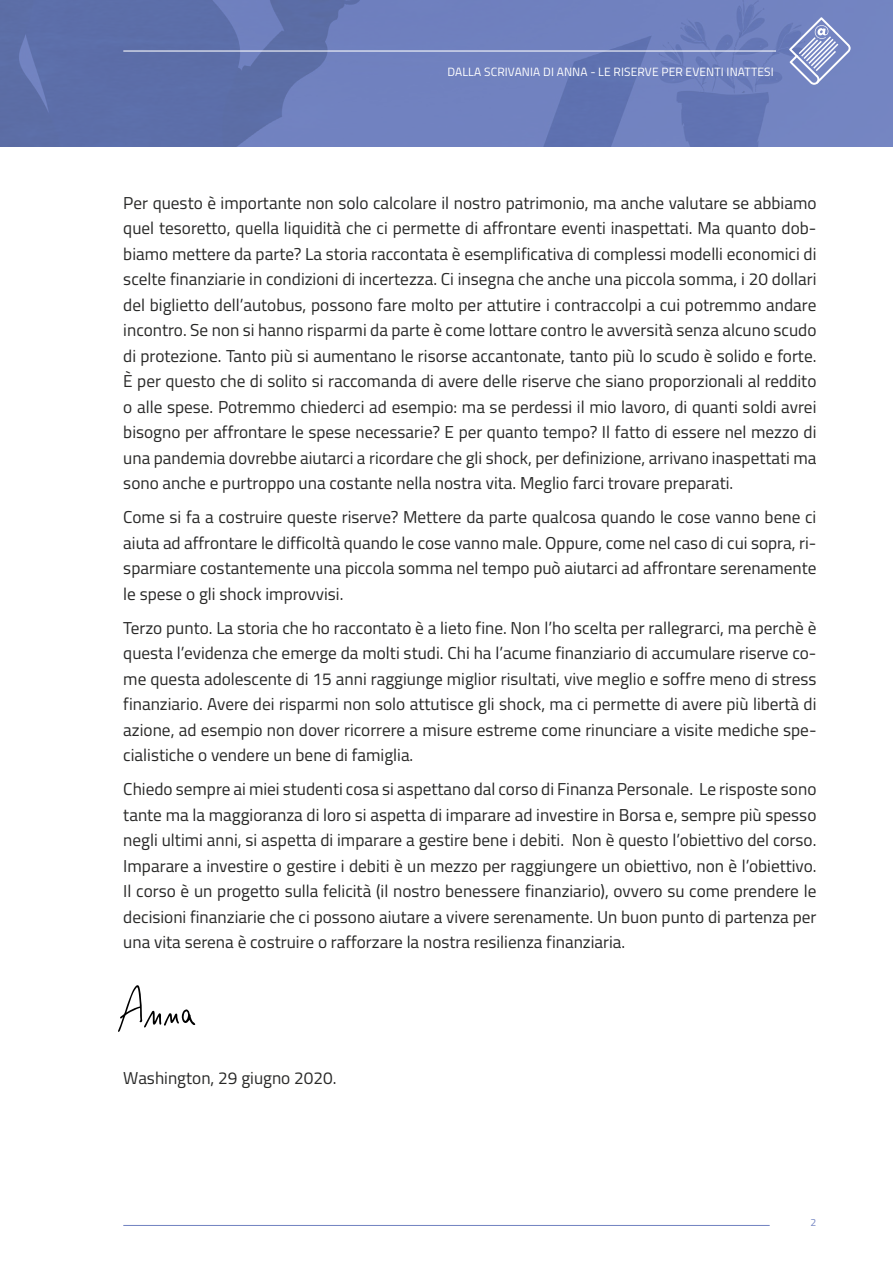
<style>
.page{position:relative;width:893px;height:1263px;background:#fff}
.page>*{position:absolute;margin:0;border:0;box-sizing:border-box;transform-origin:0 0}
.t1{font:17.25px/25.5px "Titillium";color:#282827;text-align:justify}
.t2{font:12px "Titillium";letter-spacing:.01em;color:#fff}
.t3{font:10.5px "Titillium";color:#7687c3}
</style>
<div class="page">
<hr style="left:123px;top:1225px;width:647px;height:1px;background:#7687c3">
<img style="left:0;top:0;width:893px;height:147px">
<svg style="left:789px;top:17px;width:62px;height:68px;background:#8e9bcc"></svg>
<hr style="left:123px;top:50px;width:653px;height:2px;background:#fff">
<svg style="left:118px;top:985px;width:77px;height:47px"></svg>
<p class="t2" style="left:447px;top:64px;width:328px">DALLA SCRIVANIA DI ANNA - LE RISERVE PER EVENTI INATTESI</p>
<p class="t1" style="left:123px;top:189px;width:695px">Per questo è importante non solo calcolare il nostro patrimonio, ma anche valutare se abbiamo quel tesoretto, quella liquidità che ci permette di affrontare eventi inaspettati. Ma quanto dob&shy;biamo mettere da parte? La storia raccontata è esemplificativa di complessi modelli economici di scelte finanziarie in condizioni di incertezza. Ci insegna che anche una piccola somma, i 20 dollari del biglietto dell’autobus, possono fare molto per attutire i contraccolpi a cui potremmo andare incontro. Se non si hanno risparmi da parte è come lottare contro le avversità senza alcuno scudo di protezione. Tanto più si aumentano le risorse accantonate, tanto più lo scudo è solido e forte.<br>È per questo che di solito si raccomanda di avere delle riserve che siano proporzionali al reddito o alle spese. Potremmo chiederci ad esempio: ma se perdessi il mio lavoro, di quanti soldi avrei bisogno per affrontare le spese necessarie? E per quanto tempo? Il fatto di essere nel mezzo di una pandemia dovrebbe aiutarci a ricordare che gli shock, per definizione, arrivano inaspettati ma sono anche e purtroppo una costante nella nostra vita. Meglio farci trovare preparati.</p>
<p class="t1" style="left:123px;top:503px;width:695px">Come si fa a costruire queste riserve? Mettere da parte qualcosa quando le cose vanno bene ci aiuta ad affrontare le difficoltà quando le cose vanno male. Oppure, come nel caso di cui sopra, ri&shy;sparmiare costantemente una piccola somma nel tempo può aiutarci ad affrontare serenamente le spese o gli shock improvvisi.</p>
<p class="t1" style="left:123px;top:614px;width:695px">Terzo punto. La storia che ho raccontato è a lieto fine. Non l’ho scelta per rallegrarci, ma perchè è questa l’evidenza che emerge da molti studi. Chi ha l’acume finanziario di accumulare riserve co&shy;me questa adolescente di 15 anni raggiunge miglior risultati, vive meglio e soffre meno di stress finanziario. Avere dei risparmi non solo attutisce gli shock, ma ci permette di avere più libertà di azione, ad esempio non dover ricorrere a misure estreme come rinunciare a visite mediche spe&shy;cialistiche o vendere un bene di famiglia.</p>
<p class="t1" style="left:123px;top:775px;width:695px">Chiedo sempre ai miei studenti cosa si aspettano dal corso di Finanza Personale. Le risposte sono tante ma la maggioranza di loro si aspetta di imparare ad investire in Borsa e, sempre più spesso negli ultimi anni, si aspetta di imparare a gestire bene i debiti. Non è questo l’obiettivo del corso.<br>Imparare a investire o gestire i debiti è un mezzo per raggiungere un obiettivo, non è l’obiettivo.<br>Il corso è un progetto sulla felicità (il nostro benessere finanziario), ovvero su come prendere le decisioni finanziarie che ci possono aiutare a vivere serenamente. Un buon punto di partenza per una vita serena è costruire o rafforzare la nostra resilienza finanziaria.</p>
<p class="t1" style="left:123px;top:1064px;width:215px">Washington, 29 giugno 2020.</p>
<p class="t3" style="left:810px;top:1215px;width:7px">2</p>
</div>
